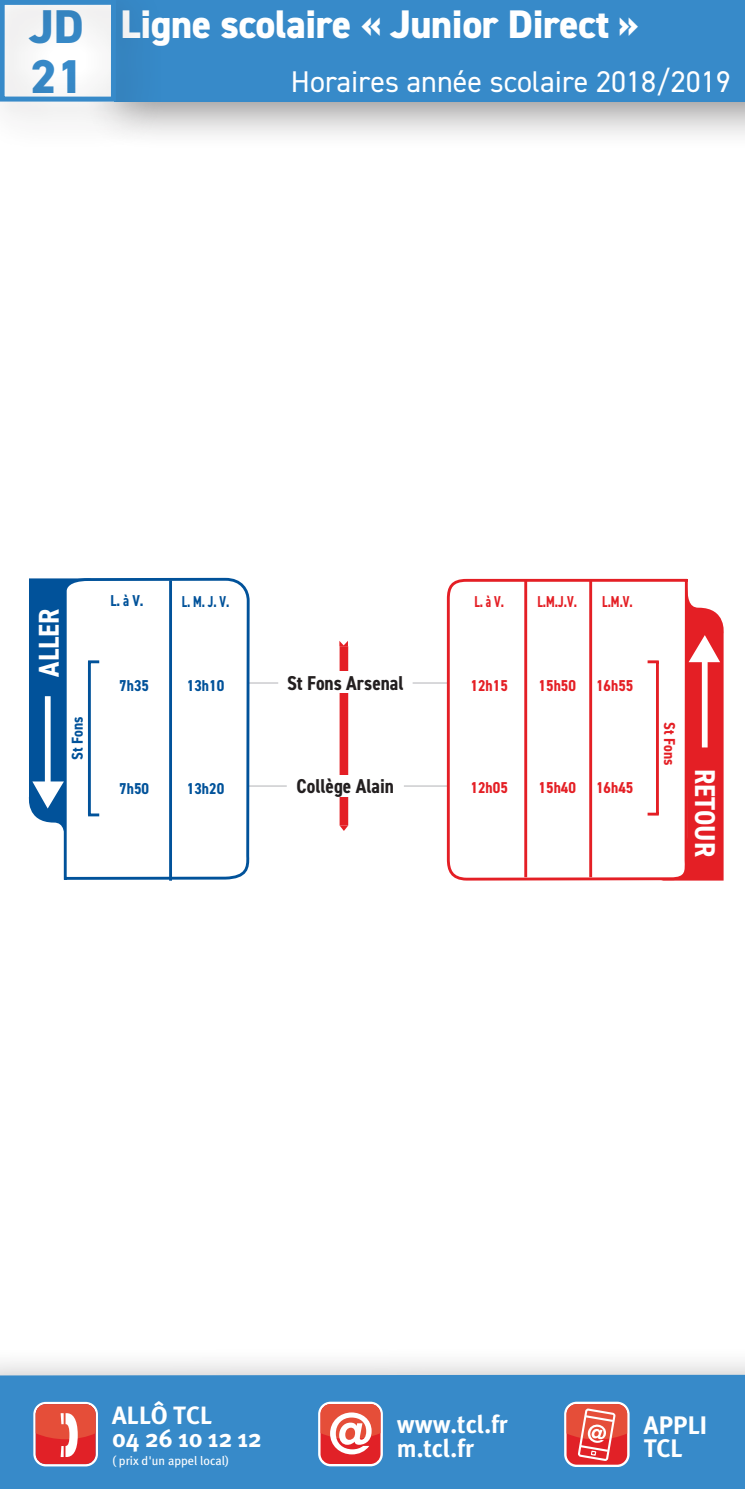
<style>
.page{position:relative;width:745px;height:1489px;background:#fff}
.page>*{position:absolute;margin:0;border:0;box-sizing:border-box;transform-origin:0 0}
.t1{font:800 47.5px "DIN2014";color:#378ac9}
.t2{font:800 40px "DIN2014";letter-spacing:-.01em;color:#fff}
.t3{font:30px "DIN2014";color:#fff}
.t4{font:700 condensed 28.75px "DIN2014";color:#fff}
.t5{font:700 25.25px/23.8px "Meta Plus";letter-spacing:-.005em;color:#fff}
.t6{font:700 25px/23.2px "Meta Plus";color:#fff}
.t7{font:700 condensed 20px "DIN2014";color:#231f20}
.t8{font:700 condensed 15.75px "DIN2014";color:#e41f25}
.t9{font:700 condensed 15.75px "DIN2014";color:#01529a}
.t10{font:700 condensed 15.75px "DIN2014";color:#e41f25;scale:.8 1}
.t11{font:700 condensed 15.75px "DIN2014";color:#01529a;scale:.8 1}
.t12{font:700 condensed 15.75px "DIN2014";color:#01529a;scale:.91 1}
.t13{font:12.5px "Meta Plus";color:#fff}
.s1{font-size:47.5px;color:#378ac9}
</style>
<div class="page">
<div style="left:85px;top:0;width:659px;height:150px;background:#231f20;opacity:.5"></div>
<div style="left:113px;top:0;width:631px;height:102px;background:#378ac9"></div>
<div style="left:0;top:1346px;width:744px;height:142px;background:#231f20;opacity:.5"></div>
<div style="left:0;top:1374px;width:744px;height:114px;background:#378ac9"></div>
<svg style="left:33px;top:1401px;width:65px;height:65px"></svg>
<svg style="left:318px;top:1401px;width:64px;height:65px"></svg>
<div style="left:320px;top:1403px;width:60px;height:60px;background:#e12127;border-radius:10px"></div>
<svg style="left:320px;top:1403px;width:60px;height:51px"></svg>
<svg style="left:563px;top:1401px;width:66px;height:65px"></svg>
<div style="left:566px;top:1403px;width:60px;height:61px;background:#e12127;border-radius:10px"></div>
<svg style="left:566px;top:1403px;width:60px;height:57px"></svg>
<div style="left:339px;top:646px;width:9px;height:179px;background:#e41f25"></div>
<div style="left:286px;top:671px;width:117px;height:22px;background:#fff"></div>
<div style="left:286px;top:775px;width:117px;height:21px;background:#fff"></div>
<hr style="left:213px;top:682px;width:65px;height:1px;background:#b2b3b7">
<hr style="left:412px;top:682px;width:61px;height:1px;background:#b2b3b7">
<hr style="left:213px;top:785px;width:73px;height:1px;background:#b2b3b7">
<hr style="left:403px;top:785px;width:70px;height:1px;background:#b2b3b7">
<svg style="left:339px;top:825px;width:9px;height:6px"></svg>
<svg style="left:339px;top:641px;width:9px;height:5px"></svg>
<svg style="left:63px;top:578px;width:188px;height:302px"></svg>
<svg style="left:445px;top:578px;width:243px;height:302px"></svg>
<svg style="left:29px;top:578px;width:70px;height:272px"></svg>
<svg style="left:647px;top:580px;width:76px;height:300px"></svg>
<hr style="left:169px;top:580px;width:3px;height:300px;background:#01529a">
<hr style="left:524px;top:580px;width:3px;height:297px;background:#e41f25">
<hr style="left:589px;top:580px;width:2px;height:297px;background:#e41f25">
<div style="left:0;top:0;width:165px;height:150px;background:#231f20;opacity:.5"></div>
<div style="left:0;top:0;width:116px;height:102px;border:5px solid #378ac9"></div>
<h2 class="t2" style="left:29px;top:-2px;width:611px"><span class="s1">JD</span> Ligne scolaire « Junior Direct »</h2>
<h1 class="t1" style="left:30px;top:45px;width:55px">21</h1>
<h3 class="t3" style="left:291px;top:63px;width:441px">Horaires année scolaire 2018/2019</h3>
<h3 class="t4" style="left:38px;top:676px;width:69px;rotate:-90deg">ALLER</h3>
<p class="t9" style="left:71px;top:759px;width:45px;rotate:-90deg">St Fons</p>
<p class="t12" style="left:110px;top:594px;width:38px">L. à V.</p>
<p class="t9" style="left:119px;top:679px;width:31px">7h35</p>
<p class="t9" style="left:119px;top:782px;width:31px">7h50</p>
<p class="t11" style="left:182px;top:595px;width:61px">L. M. J. V.</p>
<p class="t10" style="left:474px;top:595px;width:38px">L. à V.</p>
<p class="t10" style="left:537px;top:595px;width:51px">L.M.J.V.</p>
<p class="t10" style="left:602px;top:595px;width:40px">L.M.V.</p>
<p class="t9" style="left:187px;top:679px;width:39px">13h10</p>
<p class="t9" style="left:187px;top:782px;width:39px">13h20</p>
<p class="t7" style="left:287px;top:675px;width:118px">St Fons Arsenal</p>
<p class="t8" style="left:470px;top:679px;width:39px">12h15</p>
<p class="t8" style="left:538px;top:679px;width:39px">15h50</p>
<p class="t8" style="left:595px;top:679px;width:39px">16h55</p>
<p class="t8" style="left:675px;top:722px;width:45px;rotate:90deg">St Fons</p>
<p class="t7" style="left:296px;top:778px;width:99px">Collège Alain</p>
<h3 class="t4" style="left:715px;top:768px;width:90px;rotate:90deg">RETOUR</h3>
<p class="t8" style="left:470px;top:781px;width:39px">12h05</p>
<p class="t8" style="left:538px;top:781px;width:39px">15h40</p>
<p class="t8" style="left:595px;top:781px;width:39px">16h45</p>
<h3 class="t6" style="left:112px;top:1403px;width:151px">ALLÔ TCL<br>04 26 10 12 12</h3>
<p class="t13" style="left:112px;top:1453px;width:119px">( prix d'un appel local)</p>
<h3 class="t6" style="left:396px;top:1412px;width:112px">www.tcl.fr m.tcl.fr</h3>
<h3 class="t5" style="left:643px;top:1412px;width:65px">APPLI<br>TCL</h3>
</div>
